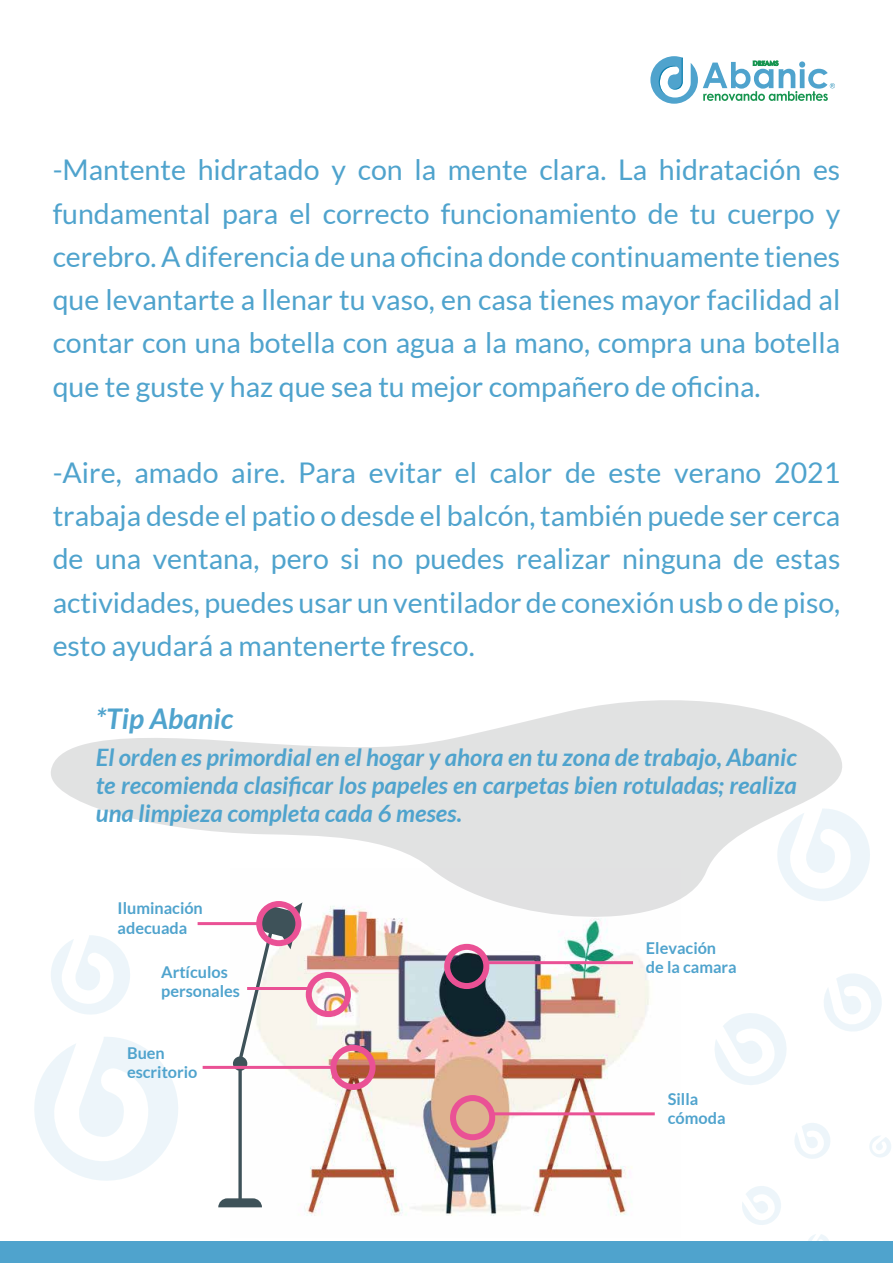
<style>
.page{position:relative;width:893px;height:1263px;background:#fff}
.page>*{position:absolute;margin:0;border:0;box-sizing:border-box;transform-origin:0 0}
.t1{font:28.5px/43.2px "Lato";color:#4fa3cd;text-align:justify}
.t2{font:italic 700 28.5px "Lato";color:#4fa3cd}
.t3{font:italic 700 24px/28.2px "Lato";color:#4fa3cd;text-align:justify}
.t4{font:700 16.2px/19.5px "Lato";color:#4fa3cd}
</style>
<div class="page">
<svg style="left:869px;top:1136px;width:22px;height:21px"></svg>
<svg style="left:808px;top:1234px;width:21px;height:7px"></svg>
<svg style="left:742px;top:1186px;width:39px;height:39px"></svg>
<svg style="left:715px;top:1013px;width:72px;height:72px"></svg>
<svg style="left:794px;top:1123px;width:36px;height:36px"></svg>
<svg style="left:51px;top:935px;width:79px;height:80px"></svg>
<svg style="left:34px;top:1037px;width:144px;height:144px"></svg>
<svg style="left:842px;top:813px;width:28px;height:84px"></svg>
<svg style="left:824px;top:974px;width:58px;height:57px"></svg>
<img style="left:230px;top:917px;width:425px;height:299px">
<svg style="left:650px;top:56px;width:185px;height:48px"></svg>
<div style="left:0;top:1241px;width:893px;height:22px;background:#4fa3cd"></div>
<div style="left:450px;top:1095px;width:45px;height:45px;border:6px solid #ea5195;border-radius:50%"></div>
<hr style="left:492px;top:1112px;width:163px;height:3px;background:#ea5195">
<div style="left:444px;top:944px;width:45px;height:45px;border:6px solid #ea5195;border-radius:50%"></div>
<hr style="left:486px;top:961px;width:147px;height:3px;background:#ea5195">
<svg style="left:218px;top:917px;width:84px;height:290px"></svg>
<div style="left:256px;top:901px;width:45px;height:45px;border:6px solid #ea5195;border-radius:50%"></div>
<hr style="left:198px;top:922px;width:61px;height:3px;background:#ea5195">
<div style="left:330px;top:1045px;width:46px;height:45px;border:6px solid #ea5195;border-radius:50%"></div>
<hr style="left:203px;top:1066px;width:130px;height:3px;background:#ea5195">
<div style="left:306px;top:972px;width:45px;height:45px;border:6px solid #ea5195;border-radius:50%"></div>
<hr style="left:247px;top:987px;width:62px;height:3px;background:#ea5195">
<svg style="left:51px;top:700px;width:791px;height:217px;fill:#e1e2e2"></svg>
<p class="t1" style="left:53px;top:148px;width:789px">-Mantente hidratado y con la mente clara. La hidratación es fundamental para el correcto funcionamiento de tu cuerpo y cerebro. A diferencia de una oficina donde continuamente tienes que levantarte a llenar tu vaso, en casa tienes mayor facilidad al contar con una botella con agua a la mano, compra una botella que te guste y haz que sea tu mejor compañero de oficina.</p>
<p class="t1" style="left:53px;top:451px;width:789px">-Aire, amado aire. Para evitar el calor de este verano 2021 trabaja desde el patio o desde el balcón, también puede ser cerca de una ventana, pero si no puedes realizar ninguna de estas actividades, puedes usar un ventilador de conexión usb o de piso, esto ayudará a mantenerte fresco.</p>
<p class="t2" style="left:96px;top:702px;width:139px">*Tip Abanic</p>
<p class="t3" style="left:96px;top:743px;width:703px">El orden es primordial en el hogar y ahora en tu zona de trabajo, Abanic te recomienda clasificar los papeles en carpetas bien rotuladas; realiza una limpieza completa cada 6 meses.</p>
<p class="t4" style="left:118px;top:898px;width:87px">Iluminación adecuada</p>
<p class="t4" style="left:161px;top:962px;width:80px">Artículos personales</p>
<p class="t4" style="left:127px;top:1043px;width:72px">Buen escritorio</p>
<p class="t4" style="left:646px;top:938px;width:92px">Elevación de la camara</p>
<p class="t4" style="left:668px;top:1089px;width:59px">Silla cómoda</p>
</div>
